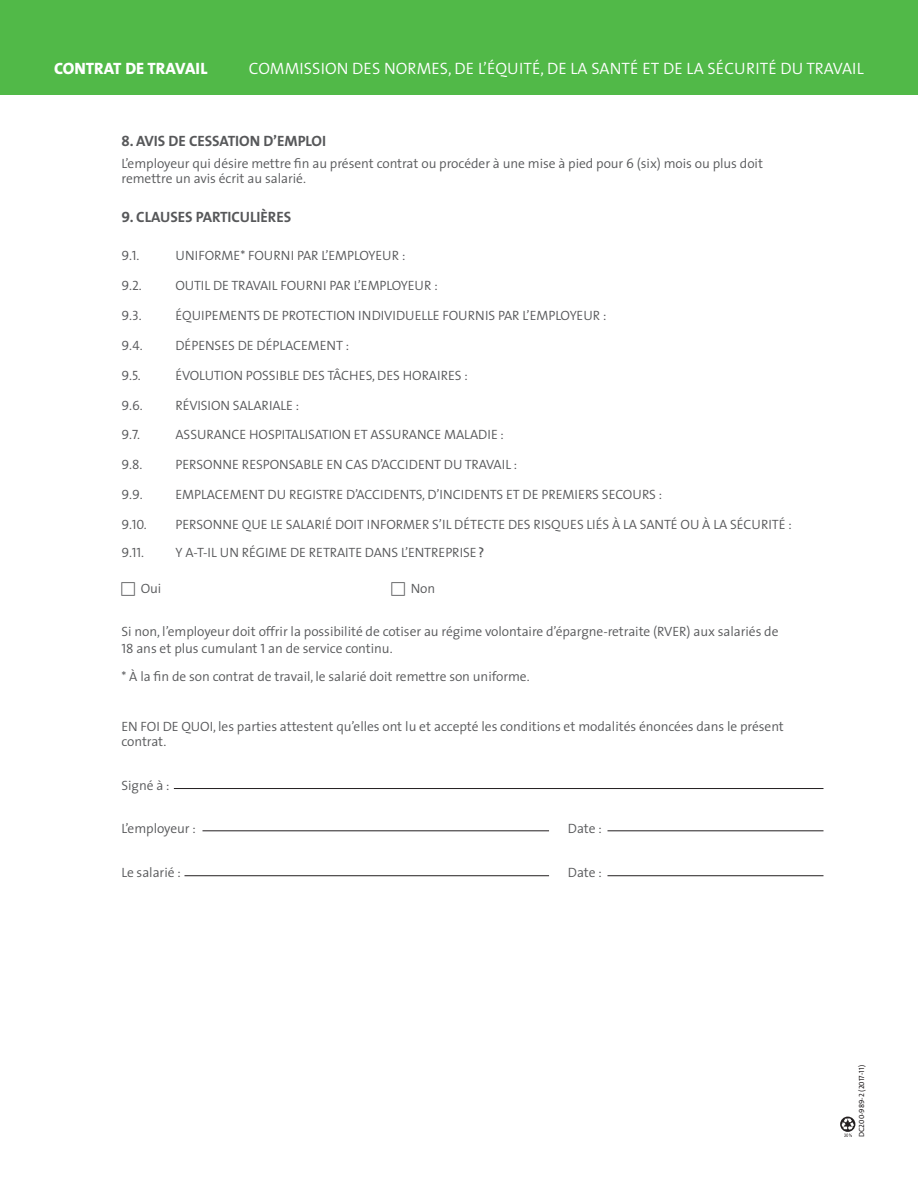
<style>
.page{position:relative;width:918px;height:1188px;background:#fff}
.page>*{position:absolute;margin:0;border:0;box-sizing:border-box;transform-origin:0 0}
._1-Exergue_ital{font:300 16.5px "The Sans";letter-spacing:.005em;color:#fff}
._1-Exergue_ital-2{font:800 16.5px "The Sans";letter-spacing:-.005em;color:#fff}
.Titre_CAP_contrat{font:15px "The Sans Bold Caps";letter-spacing:-.005em;color:#57585a}
.S-Titre_contrat{font:13.5px "The Sans Semi Light Caps";letter-spacing:-.005em;color:#57585a}
.texte_contrat{font:300 13.5px/15px "The Sans";letter-spacing:-.005em;color:#57585a}
.enumeration_tab{font:300 13.5px "The Sans";letter-spacing:-.005em;color:#57585a}
.t1{font:7.5px "The Sans Caps";color:#231f20}
.s1{font-size:18px}
.s2{font-family:"The Sans Semi Light Caps";font-weight:400}
</style>
<div class="page">
<svg style="left:840px;top:1117px;width:15px;height:20px"></svg>
<div style="left:0;top:0;width:918px;height:94px;background:#51b948"></div>
<hr style="left:174px;top:788px;width:649px;height:1px;background:#231f20">
<hr style="left:202px;top:831px;width:347px;height:1px;background:#231f20">
<hr style="left:184px;top:875px;width:365px;height:1px;background:#231f20">
<hr style="left:608px;top:831px;width:216px;height:1px;background:#231f20">
<hr style="left:608px;top:875px;width:216px;height:1px;background:#231f20">
<p class="_1-Exergue_ital-2" style="left:54px;top:55px;width:155px">CONTRAT DE TRAVAIL</p>
<p class="_1-Exergue_ital" style="left:249px;top:55px;width:617px">COMMISSION DES NORMES, DE L’ÉQUITÉ, DE LA SANTÉ ET DE LA SÉCURITÉ DU TRAVAIL</p>
<p class="Titre_CAP_contrat" style="left:122px;top:128px;width:206px">8. AVIS DE CESSATION D’EMPLOI</p>
<p class="texte_contrat" style="left:122px;top:155px;width:643px">L’employeur qui désire mettre fin au présent contrat ou procéder à une mise à pied pour 6 (six) mois ou plus doit remettre un avis écrit au salarié.</p>
<p class="Titre_CAP_contrat" style="left:122px;top:205px;width:171px">9. CLAUSES PARTICULIÈRES</p>
<p class="S-Titre_contrat" style="left:122px;top:245px;width:19px">9.1.</p>
<p class="S-Titre_contrat" style="left:175px;top:245px;width:231px">UNIFORME* FOURNI PAR L’EMPLOYEUR :</p>
<p class="S-Titre_contrat" style="left:122px;top:275px;width:22px">9.2.</p>
<p class="S-Titre_contrat" style="left:176px;top:275px;width:264px">OUTIL DE TRAVAIL FOURNI PAR L’EMPLOYEUR :</p>
<p class="S-Titre_contrat" style="left:122px;top:305px;width:22px">9.3.</p>
<p class="S-Titre_contrat" style="left:176px;top:305px;width:432px">ÉQUIPEMENTS DE PROTECTION INDIVIDUELLE FOURNIS PAR L’EMPLOYEUR :</p>
<p class="S-Titre_contrat" style="left:122px;top:335px;width:23px">9.4.</p>
<p class="S-Titre_contrat" style="left:176px;top:335px;width:175px">DÉPENSES DE DÉPLACEMENT :</p>
<p class="S-Titre_contrat" style="left:122px;top:365px;width:21px">9.5.</p>
<p class="S-Titre_contrat" style="left:176px;top:365px;width:294px">ÉVOLUTION POSSIBLE DES TÂCHES, DES HORAIRES :</p>
<p class="S-Titre_contrat" style="left:122px;top:395px;width:23px">9.6.</p>
<p class="S-Titre_contrat" style="left:176px;top:395px;width:125px">RÉVISION SALARIALE :</p>
<p class="S-Titre_contrat" style="left:122px;top:423px;width:20px">9.7.</p>
<p class="S-Titre_contrat" style="left:176px;top:423px;width:330px">ASSURANCE HOSPITALISATION ET ASSURANCE MALADIE :</p>
<p class="S-Titre_contrat" style="left:122px;top:453px;width:22px">9.8.</p>
<p class="S-Titre_contrat" style="left:176px;top:453px;width:343px">PERSONNE RESPONSABLE EN CAS D’ACCIDENT DU TRAVAIL :</p>
<p class="S-Titre_contrat" style="left:122px;top:483px;width:23px">9.9.</p>
<p class="S-Titre_contrat" style="left:176px;top:483px;width:488px">EMPLACEMENT DU REGISTRE D’ACCIDENTS, D’INCIDENTS ET DE PREMIERS SECOURS :</p>
<p class="S-Titre_contrat" style="left:122px;top:513px;width:27px">9.10.</p>
<p class="S-Titre_contrat" style="left:175px;top:513px;width:618px">PERSONNE QUE LE SALARIÉ DOIT INFORMER S’IL DÉTECTE DES RISQUES LIÉS À LA SANTÉ OU À LA SÉCURITÉ :</p>
<p class="S-Titre_contrat" style="left:122px;top:542px;width:24px">9.11.</p>
<p class="S-Titre_contrat" style="left:176px;top:542px;width:310px">Y A-T-IL UN RÉGIME DE RETRAITE DANS L’ENTREPRISE<span class="s1">?</span></p>
<p class="enumeration_tab" style="left:141px;top:577px;width:22px">Oui</p>
<p class="enumeration_tab" style="left:411px;top:577px;width:26px">Non</p>
<p class="texte_contrat" style="left:122px;top:623px;width:659px;line-height:16.5px">Si non, l’employeur doit offrir la possibilité de cotiser au régime volontaire d’épargne-retraite (RVER) aux salariés de<br><span class="s2">18</span> ans et plus cumulant <span class="s2">1</span> an de service continu.</p>
<p class="texte_contrat" style="left:122px;top:669px;width:410px">* À la fin de son contrat de travail, le salarié doit remettre son uniforme.</p>
<p class="texte_contrat" style="left:122px;top:719px;width:664px">EN FOI DE QUOI, les parties attestent qu’elles ont lu et accepté les conditions et modalités énoncées dans le présent contrat.</p>
<p class="texte_contrat" style="left:122px;top:777px;width:50px">Signé à :</p>
<p class="texte_contrat" style="left:122px;top:821px;width:76px">L’employeur :</p>
<p class="texte_contrat" style="left:568px;top:821px;width:35px">Date :</p>
<p class="texte_contrat" style="left:122px;top:864px;width:61px">Le salarié :</p>
<p class="texte_contrat" style="left:568px;top:864px;width:35px">Date :</p>
<p class="t1" style="left:855px;top:1137px;width:73px;rotate:-90deg">DC200-989-2 (2017-11)</p>
</div>
